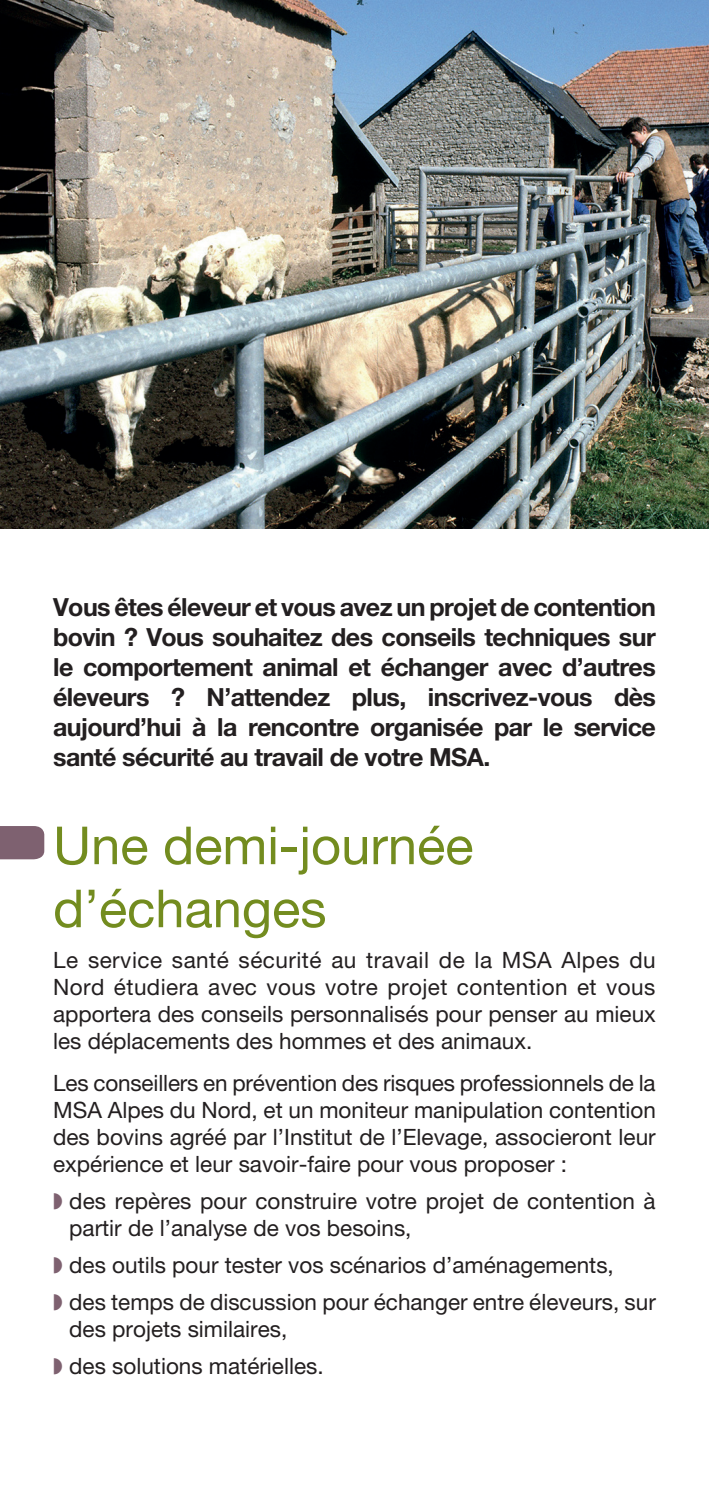
<style>
.page{position:relative;width:709px;height:1489px;background:#fff}
.page>*{position:absolute;margin:0;border:0;box-sizing:border-box;transform-origin:0 0}
.t1{font:52.5px/63px "Helvetica Neue LT 55 Rm";color:#738c1f}
.t2{font:25px/30px "Helvetica Neue LT 75 Bd";letter-spacing:-.025em;color:#231f20;text-align:justify}
.t3{font:22.5px/27px "Helvetica Neue LT 55 Rm";color:#231f20}
.s1{color:#7e6170}
</style>
<div class="page">
<svg style="left:0;top:826px;width:44px;height:33px"></svg>
<img style="left:0;top:0;width:709px;height:528px">
<p class="t2" style="left:53px;top:591px;width:604px">Vous êtes éleveur et vous avez un projet de contention bovin ? Vous souhaitez des conseils techniques sur le comportement animal et échanger avec d’autres éleveurs ? N’attendez plus, inscrivez-vous dès aujourd’hui à la rencontre organisée par le service santé sécurité au travail de votre MSA.</p>
<h1 class="t1" style="left:53px;top:812px;width:422px">Une demi-journée d’échanges</h1>
<p class="t3" style="left:53px;top:946px;width:604px;text-align:justify">Le service santé sécurité au travail de la MSA Alpes du Nord étudiera avec vous votre projet contention et vous apportera des conseils personnalisés pour penser au mieux les déplacements des hommes et des animaux.</p>
<p class="t3" style="left:53px;top:1068px;width:604px;text-align:justify">Les conseillers en prévention des risques professionnels de la MSA Alpes du Nord, et un moniteur manipulation contention des bovins agréé par l’Institut de l’Elevage, associeront leur expérience et leur savoir-faire pour vous proposer :</p>
<p class="t3" style="left:69px;top:1186px;width:588px;text-indent:-16px"><span class="s1">◗</span> des repères pour construire votre projet de contention à partir de l’analyse de vos besoins,</p>
<p class="t3" style="left:53px;top:1245px;width:604px;line-height:37px"><span class="s1">◗</span> des outils pour tester vos scénarios d’aménagements,<br><span class="s1">◗</span> des temps de discussion pour échanger entre éleveurs, sur</p>
<p class="t3" style="left:53px;top:1309px;width:272px;line-height:37px;text-indent:16px">des projets similaires,<br><span class="s1">◗</span> des solutions matérielles.</p>
</div>
